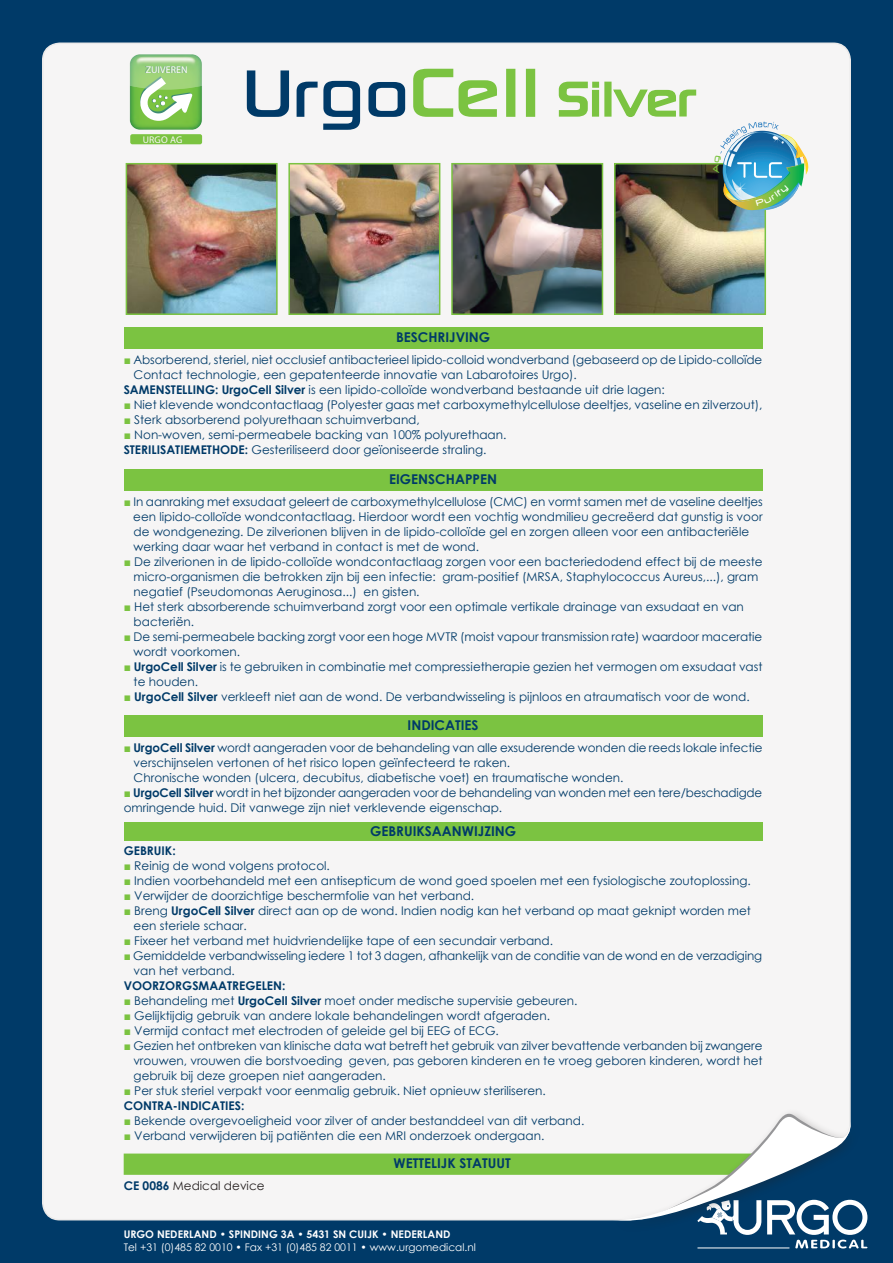
<style>
.page{position:relative;width:893px;height:1263px;background:#003a68}
.page>*{position:absolute;margin:0;border:0;box-sizing:border-box;transform-origin:0 0}
.t1{font:700 13.5px "Century Gothic";color:#003a68}
.t2{font:12px/15px "Century Gothic";color:#003a68}
.t3{font:700 12px "Century Gothic";color:#003a68}
.t4{font:12px "Century Gothic";color:#241f1f}
.t5{font:10.5px "Century Gothic";color:#fff}
.t6{font:700 10.5px "Century Gothic";color:#fff}
.t7{font:700 9.75px "Helvetica Neue LT Std";letter-spacing:.015em;color:#fff}
.t8{font:700 9.75px "Helvetica Neue LT Std";letter-spacing:.015em;color:#f6f5f5}
.s1{color:#7bc341}
.s2{font-weight:700}
.s3{font-weight:700;color:#003a68}
</style>
<div class="page">
<div style="left:42px;top:42px;width:809px;height:1179px;background:#f6f5f5"></div>
<svg style="left:247px;top:70px;width:42px;height:47px"></svg>
<svg style="left:297px;top:81px;width:63px;height:49px"></svg>
<svg style="left:368px;top:82px;width:37px;height:35px"></svg>
<svg style="left:412px;top:68px;width:86px;height:50px;background:#bfdea4"></svg>
<div style="left:507px;top:70px;width:8px;height:46px;background:#7bc341"></div>
<div style="left:506px;top:69px;width:9px;height:48px;border:2px solid #7bc341"></div>
<div style="left:527px;top:70px;width:7px;height:46px;background:#7bc341"></div>
<div style="left:526px;top:69px;width:9px;height:48px;border:2px solid #7bc341"></div>
<svg style="left:558px;top:81px;width:42px;height:37px;background:#b0d88f"></svg>
<div style="left:605px;top:82px;width:6px;height:34px;background:#7bc341"></div>
<div style="left:604px;top:82px;width:7px;height:35px;border:2px solid #7bc341"></div>
<svg style="left:612px;top:88px;width:85px;height:30px;background:#bedea3"></svg>
<div style="left:130px;top:134px;width:72px;height:10px;background:#7bc341;border-radius:2px"></div>
<img style="left:124px;top:49px;width:85px;height:85px">
<svg style="left:130px;top:54px;width:72px;height:67px;background:#9fd186"></svg>
<img style="left:129px;top:166px;width:146px;height:146px">
<div style="left:126px;top:163px;width:152px;height:152px;border:2px solid #7bc341"></div>
<img style="left:291px;top:166px;width:146px;height:146px">
<div style="left:288px;top:163px;width:152px;height:152px;border:2px solid #7bc341"></div>
<img style="left:454px;top:166px;width:146px;height:146px">
<div style="left:451px;top:163px;width:152px;height:152px;border:2px solid #7bc341"></div>
<img style="left:617px;top:166px;width:146px;height:146px">
<div style="left:614px;top:163px;width:152px;height:152px;border:2px solid #7bc341"></div>
<div style="left:124px;top:328px;width:639px;height:21px;background:#7bc341"></div>
<div style="left:124px;top:469px;width:639px;height:22px;background:#7bc341"></div>
<div style="left:124px;top:716px;width:639px;height:21px;background:#7bc341"></div>
<div style="left:124px;top:823px;width:639px;height:18px;background:#7bc341"></div>
<svg style="left:124px;top:1109px;width:743px;height:139px"></svg>
<img style="left:713px;top:122px;width:96px;height:89px">
<p class="t7" style="left:146px;top:64px;width:43px">ZUIVEREN</p>
<p class="t8" style="left:143px;top:133px;width:41px">URGO AG</p>
<p class="t1" style="left:396px;top:327px;width:96px">BESCHRIJVING</p>
<p class="t2" style="left:124px;top:352px;width:640px"><span class="s1">■</span> Absorberend, steriel, niet occlusief antibacterieel lipido-colloid wondverband (gebaseerd op de Lipido-colloïde</p>
<p class="t2" style="left:134px;top:367px;width:445px">Contact technologie, een gepatenteerde innovatie van Labarotoires Urgo).</p>
<p class="t2" style="left:124px;top:382px;width:543px"><span class="s2">SAMENSTELLING: UrgoCell Silver</span> is een lipido-colloïde wondverband bestaande uit drie lagen:</p>
<p class="t2" style="left:124px;top:397px;width:640px"><span class="s1">■</span> Niet klevende wondcontactlaag (Polyester gaas met carboxymethylcellulose deeltjes, vaseline en zilverzout),</p>
<p class="t2" style="left:124px;top:412px;width:298px"><span class="s1">■</span> Sterk absorberend polyurethaan schuimverband,</p>
<p class="t2" style="left:124px;top:427px;width:384px"><span class="s1">■</span> Non-woven, semi-permeabele backing van 100% polyurethaan.<br><span class="s2">STERILISATIEMETHODE:</span> Gesteriliseerd door geïoniseerde straling.</p>
<p class="t1" style="left:389px;top:468px;width:109px">EIGENSCHAPPEN</p>
<p class="t2" style="left:133px;top:494px;width:631px;text-indent:-10px"><span class="s1">■</span> In aanraking met exsudaat geleert de carboxymethylcellulose (CMC) en vormt samen met de vaseline deeltjes een lipido-colloïde wondcontactlaag. Hierdoor wordt een vochtig wondmilieu gecreëerd dat gunstig is voor de wondgenezing. De zilverionen blijven in de lipido-colloïde gel en zorgen alleen voor een antibacteriële werking daar waar het verband in contact is met de wond.</p>
<p class="t2" style="left:134px;top:554px;width:630px;text-indent:-10px"><span class="s1">■</span> De zilverionen in de lipido-colloïde wondcontactlaag zorgen voor een bacteriedodend effect bij de meeste micro-organismen die betrokken zijn bij een infectie: gram-positief (MRSA, Staphylococcus Aureus,...), gram negatief (Pseudomonas Aeruginosa...) en gisten.</p>
<p class="t2" style="left:134px;top:599px;width:612px;text-indent:-10px"><span class="s1">■</span> Het sterk absorberende schuimverband zorgt voor een optimale vertikale drainage van exsudaat en van bacteriën.</p>
<p class="t2" style="left:134px;top:629px;width:630px;text-indent:-10px"><span class="s1">■</span> De semi-permeabele backing zorgt voor een hoge MVTR (moist vapour transmission rate) waardoor maceratie wordt voorkomen.</p>
<p class="t2" style="left:134px;top:659px;width:630px;text-indent:-10px"><span class="s1">■</span> <span class="s2">UrgoCell Silver</span> is te gebruiken in combinatie met compressietherapie gezien het vermogen om exsudaat vast te houden.</p>
<p class="t2" style="left:124px;top:689px;width:627px"><span class="s1">■</span> <span class="s2">UrgoCell Silver</span> verkleeft niet aan de wond. De verbandwisseling is pijnloos en atraumatisch voor de wond.</p>
<p class="t1" style="left:408px;top:715px;width:73px">INDICATIES</p>
<p class="t2" style="left:134px;top:740px;width:630px;text-indent:-10px"><span class="s1">■</span> <span class="s2">UrgoCell Silver</span> wordt aangeraden voor de behandeling van alle exsuderende wonden die reeds lokale infectie verschijnselen vertonen of het risico lopen geïnfecteerd te raken.<br>Chronische wonden (ulcera, decubitus, diabetische voet) en traumatische wonden.</p>
<p class="t2" style="left:124px;top:785px;width:640px"><span class="s1">■</span> <span class="s2">UrgoCell Silver</span> wordt in het bijzonder aangeraden voor de behandeling van wonden met een tere/beschadigde omringende huid. Dit vanwege zijn niet verklevende eigenschap.</p>
<p class="t1" style="left:370px;top:820px;width:148px">GEBRUIKSAANWIJZING</p>
<p class="t3" style="left:124px;top:841px;width:54px">GEBRUIK:</p>
<p class="t2" style="left:124px;top:857px;width:208px"><span class="s1">■</span> Reinig de wond volgens protocol.</p>
<p class="t2" style="left:124px;top:872px;width:628px"><span class="s1">■</span> Indien voorbehandeld met een antisepticum de wond goed spoelen met een fysiologische zoutoplossing.</p>
<p class="t2" style="left:124px;top:887px;width:352px"><span class="s1">■</span> Verwijder de doorzichtige beschermfolie van het verband.</p>
<p class="t2" style="left:134px;top:902px;width:619px;text-indent:-10px"><span class="s1">■</span> Breng <span class="s2">UrgoCell Silver</span> direct aan op de wond. Indien nodig kan het verband op maat geknipt worden met een steriele schaar.</p>
<p class="t2" style="left:124px;top:932px;width:431px"><span class="s1">■</span> Fixeer het verband met huidvriendelijke tape of een secundair verband.</p>
<p class="t2" style="left:134px;top:947px;width:630px;text-indent:-10px"><span class="s1">■</span> Gemiddelde verbandwisseling iedere 1 tot 3 dagen, afhankelijk van de conditie van de wond en de verzadiging van het verband.</p>
<p class="t3" style="left:124px;top:976px;width:163px">VOORZORGSMAATREGELEN:</p>
<p class="t2" style="left:124px;top:992px;width:455px"><span class="s1">■</span> Behandeling met <span class="s2">UrgoCell Silver</span> moet onder medische supervisie gebeuren.</p>
<p class="t2" style="left:124px;top:1007px;width:428px"><span class="s1">■</span> Gelijktijdig gebruik van andere lokale behandelingen wordt afgeraden.</p>
<p class="t2" style="left:124px;top:1022px;width:377px"><span class="s1">■</span> Vermijd contact met electroden of geleide gel bij EEG of ECG.</p>
<p class="t2" style="left:133px;top:1037px;width:631px;text-align:justify;text-indent:-10px"><span class="s1">■</span> Gezien het ontbreken van klinische data wat betreft het gebruik van zilver bevattende verbanden bij zwangere vrouwen, vrouwen die borstvoeding geven, pas geboren kinderen en te vroeg geboren kinderen, wordt het gebruik bij deze groepen niet aangeraden.</p>
<p class="t2" style="left:124px;top:1082px;width:424px"><span class="s1">■</span> Per stuk steriel verpakt voor eenmalig gebruik. Niet opnieuw steriliseren.<br><span class="s2">CONTRA-INDICATIES:</span></p>
<p class="t2" style="left:124px;top:1112px;width:462px"><span class="s1">■</span> Bekende overgevoeligheid voor zilver of ander bestanddeel van dit verband.</p>
<p class="t2" style="left:124px;top:1127px;width:422px"><span class="s1">■</span> Verband verwijderen bij patiënten die een MRI onderzoek ondergaan.</p>
<p class="t4" style="left:124px;top:1177px;width:142px"><span class="s3">CE 0086</span> Medical device</p>
<p class="t1" style="left:394px;top:1152px;width:119px">WETTELIJK STATUUT</p>
<p class="t6" style="left:124px;top:1226px;width:328px">URGO NEDERLAND • SPINDING 3A • 5431 SN CUIJK • NEDERLAND</p>
<p class="t5" style="left:124px;top:1239px;width:354px">Tel +31 (0)485 82 0010 • Fax +31 (0)485 82 0011 • www.urgomedical.nl</p>
</div>
